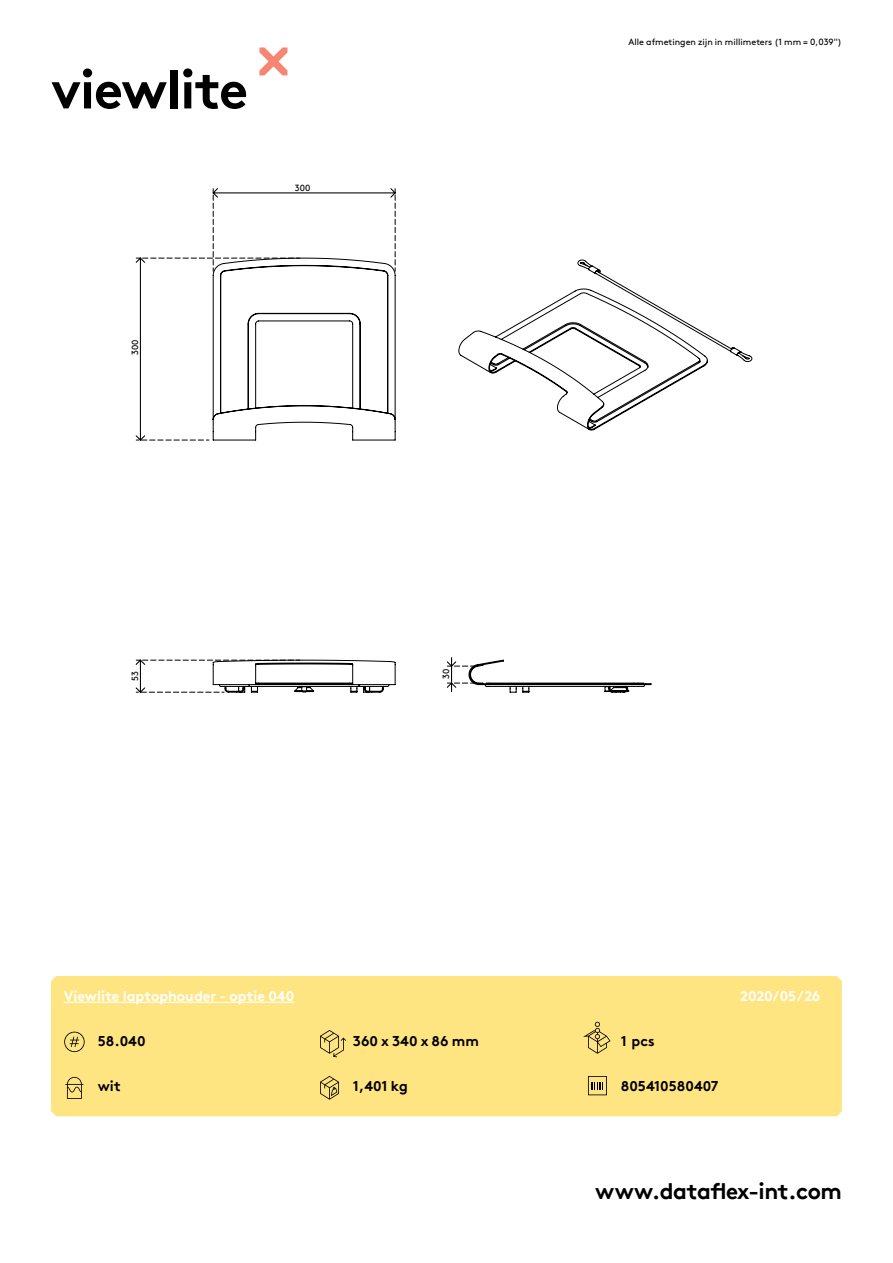
<style>
.page{position:relative;width:893px;height:1263px;background:#fff}
.page>*{position:absolute;margin:0;border:0;box-sizing:border-box;transform-origin:0 0}
.hoofdstuk{font:700 54px "Brown Pro TT";letter-spacing:-.02em;color:#000}
.t1{font:700 22.5px "Brown Pro TT";letter-spacing:-.02em;color:#000}
.specificaties{font:700 14.25px "Brown Pro TT";color:#000}
.t2{font:700 14.25px "Brown Pro TT";color:#fff}
.t3{font:9px "Brown";color:#000}
.t4{font:9px "Brown Pro TT Regular Alt";color:#000}
</style>
<div class="page">
<svg style="left:259px;top:47px;width:28px;height:28px"></svg>
<div style="left:51px;top:976px;width:791px;height:140px;background:#ffe582"></div>
<svg style="left:135px;top:659px;width:261px;height:34px"></svg>
<svg style="left:135px;top:188px;width:261px;height:253px"></svg>
<svg style="left:458px;top:259px;width:295px;height:172px"></svg>
<svg style="left:446px;top:657px;width:206px;height:36px"></svg>
<svg style="left:64px;top:1032px;width:21px;height:20px"></svg>
<svg style="left:65px;top:1077px;width:18px;height:22px"></svg>
<svg style="left:320px;top:1030px;width:26px;height:27px"></svg>
<svg style="left:583px;top:1022px;width:27px;height:32px"></svg>
<svg style="left:320px;top:1076px;width:19px;height:24px"></svg>
<svg style="left:588px;top:1076px;width:19px;height:19px"></svg>
<hr style="left:64px;top:1002px;width:230px;height:1px;background:#fff">
<p class="hoofdstuk" style="left:51px;top:46px;width:198px">viewlite</p>
<p class="t4" style="left:295px;top:181px;width:17px">300</p>
<p class="t4" style="left:128px;top:355px;width:17px;rotate:-90deg">300</p>
<p class="t4" style="left:128px;top:681px;width:11px;rotate:-90deg">53</p>
<p class="t4" style="left:439px;top:679px;width:12px;rotate:-90deg">30</p>
<p class="t3" style="left:628px;top:35px;width:215px">Alle afmetingen zijn in millimeters (1 mm = 0,039")</p>
<p class="t2" style="left:64px;top:985px;width:232px">Viewlite laptophouder - optie 040</p>
<p class="t2" style="left:740px;top:985px;width:82px">2020/05/26</p>
<p class="specificaties" style="left:98px;top:1029px;width:49px">58.040</p>
<p class="specificaties" style="left:98px;top:1074px;width:25px">wit</p>
<p class="specificaties" style="left:353px;top:1029px;width:127px">360 x 340 x 86 mm</p>
<p class="specificaties" style="left:621px;top:1029px;width:35px">1 pcs</p>
<p class="specificaties" style="left:353px;top:1074px;width:56px">1,401 kg</p>
<p class="specificaties" style="left:621px;top:1074px;width:99px">805410580407</p>
<h2 class="t1" style="left:595px;top:1173px;width:248px">www.dataflex-int.com</h2>
</div>
